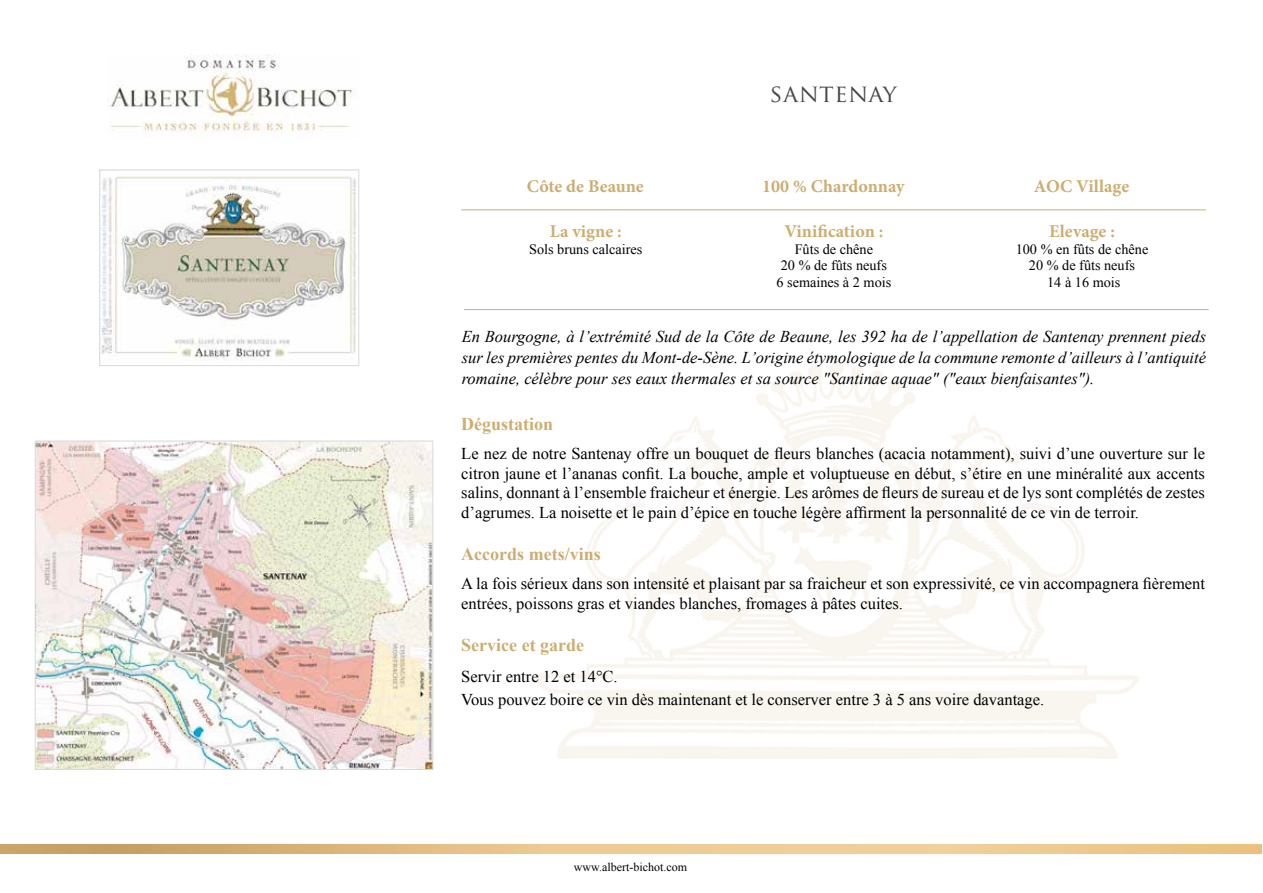
<style>
.page{position:relative;width:1263px;height:893px;background:#fff}
.page>*{position:absolute;margin:0;border:0;box-sizing:border-box;transform-origin:0 0}
.t1{font:24px "Trajan Pro";letter-spacing:.02em;color:#464648}
.t2{font:700 18px "Minion Pro";color:#cdad70}
.t3{font:700 18px "Times New Roman";color:#cdad70}
.t4{font:16.5px/19.8px "Times New Roman";color:#000}
.t5{font:italic 16.5px/21px "Times New Roman";color:#000;text-align:justify}
.t6{font:14.25px/16.5px "Times New Roman";color:#000;text-align:center}
.t7{font:12px "Times New Roman";color:#000}
</style>
<div class="page">
<svg style="left:0;top:845px;width:1262px;height:9px"></svg>
<img style="left:107px;top:54px;width:247px;height:79px">
<hr style="left:461px;top:209px;width:745px;height:1px;background:#cdad70">
<hr style="left:464px;top:309px;width:744px;height:1px;background:#cdad70">
<img style="left:101px;top:176px;width:255px;height:185px">
<div style="left:99px;top:170px;width:260px;height:196px;border:1px solid #d9dadb"></div>
<img style="left:37px;top:443px;width:394px;height:325px">
<div style="left:35px;top:441px;width:398px;height:329px;border:1px solid #d9dadb"></div>
<h1 class="t1" style="left:770px;top:78px;width:128px">SANTENAY</h1>
<p class="t2" style="left:527px;top:174px;width:119px">Côte de Beaune</p>
<p class="t2" style="left:762px;top:174px;width:144px">100 % Chardonnay</p>
<p class="t2" style="left:1034px;top:174px;width:97px">AOC Village</p>
<p class="t2" style="left:550px;top:218px;width:74px">La vigne :</p>
<p class="t6" style="left:529px;top:241px;width:115px">Sols bruns calcaires</p>
<p class="t2" style="left:784px;top:218px;width:100px">Vinification :</p>
<p class="t6" style="left:776px;top:241px;width:116px">Fûts de chêne<br>20 % de fûts neufs<br>6 semaines à 2 mois</p>
<p class="t2" style="left:1049px;top:218px;width:67px">Elevage :</p>
<p class="t6" style="left:1016px;top:241px;width:134px">100 % en fûts de chêne<br>20 % de fûts neufs<br>14 à 16 mois</p>
<p class="t5" style="left:462px;top:325px;width:746px">En Bourgogne, à l’extrémité Sud de la Côte de Beaune, les 392 ha de l’appellation de Santenay prennent pieds sur les premières pentes du Mont-de-Sène. L’origine étymologique de la commune remonte d’ailleurs à l’antiquité romaine, célèbre pour ses eaux thermales et sa source "Santinae aquae" ("eaux bienfaisantes").</p>
<p class="t3" style="left:461px;top:411px;width:93px">Dégustation</p>
<p class="t4" style="left:461px;top:443px;width:745px;text-align:justify">Le nez de notre Santenay offre un bouquet de fleurs blanches (acacia notamment), suivi d’une ouverture sur le citron jaune et l’ananas confit. La bouche, ample et voluptueuse en début, s’étire en une minéralité aux accents salins, donnant à l’ensemble fraicheur et énergie. Les arômes de fleurs de sureau et de lys sont complétés de zestes d’agrumes. La noisette et le pain d’épice en touche légère affirment la personnalité de ce vin de terroir.</p>
<p class="t3" style="left:461px;top:542px;width:141px">Accords mets/vins</p>
<p class="t4" style="left:461px;top:573px;width:745px">A la fois sérieux dans son intensité et plaisant par sa fraicheur et son expressivité, ce vin accompagnera fièrement entrées, poissons gras et viandes blanches, fromages à pâtes cuites.</p>
<p class="t3" style="left:461px;top:632px;width:124px">Service et garde</p>
<p class="t4" style="left:461px;top:665px;width:585px;line-height:22.5px">Servir entre 12 et 14°C.<br>Vous pouvez boire ce vin dès maintenant et le conserver entre 3 à 5 ans voire davantage.</p>
<p class="t7" style="left:574px;top:859px;width:115px">www.albert-bichot.com</p>
</div>
